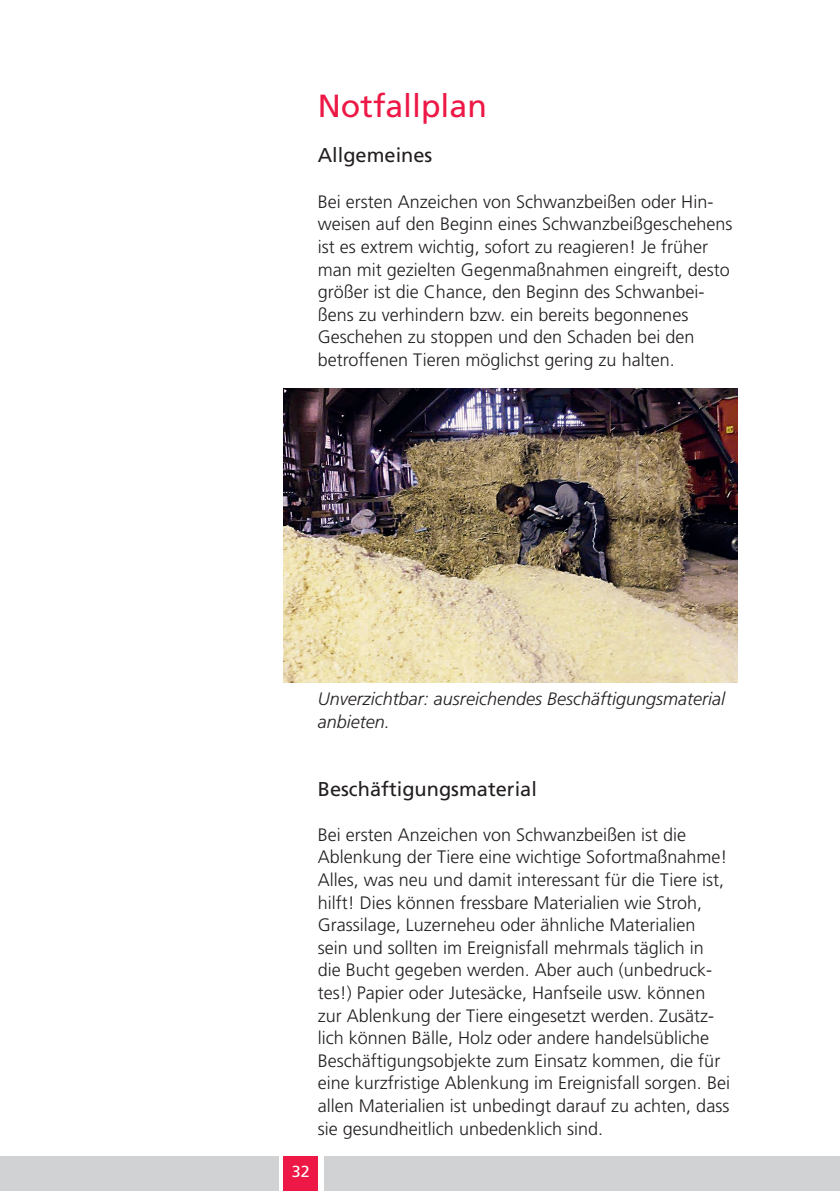
<style>
.page{position:relative;width:840px;height:1191px;background:#fff}
.page>*{position:absolute;margin:0;border:0;box-sizing:border-box;transform-origin:0 0}
.t1{font:32px "Frutiger";color:#ed1845}
.t2{font:20px "Frutiger";color:#231f20}
.t3{font:300 18px/22.6px "Frutiger";color:#231f20}
.t4{font:italic 300 18px/22.6px "Frutiger";color:#231f20}
.t5{font:16px "Frutiger";color:#fff}
</style>
<div class="page">
<div style="left:283px;top:1157px;width:34px;height:34px;background:#ed1845"></div>
<div style="left:0;top:1157px;width:278px;height:34px;background:#d1d2d4"></div>
<div style="left:323px;top:1157px;width:516px;height:34px;background:#d1d2d4"></div>
<img style="left:283px;top:388px;width:454px;height:294px">
<h1 class="t1" style="left:317px;top:87px;width:170px">Notfallplan</h1>
<p class="t2" style="left:317px;top:144px;width:116px">Allgemeines</p>
<p class="t3" style="left:317px;top:190px;width:416px">Bei ersten Anzeichen von Schwanzbeißen oder Hin&shy;weisen auf den Beginn eines Schwanzbeißgeschehens ist es extrem wichtig, sofort zu reagieren! Je früher man mit gezielten Gegenmaßnahmen eingreift, desto größer ist die Chance, den Beginn des Schwanbei&shy;ßens zu verhindern bzw. ein bereits begonnenes Geschehen zu stoppen und den Schaden bei den betroffenen Tieren möglichst gering zu halten.</p>
<p class="t4" style="left:317px;top:687px;width:409px">Unverzichtbar: ausreichendes Beschäftigungsmaterial anbieten.</p>
<p class="t2" style="left:317px;top:777px;width:220px">Beschäftigungsmaterial</p>
<p class="t3" style="left:317px;top:823px;width:413px">Bei ersten Anzeichen von Schwanzbeißen ist die Ablenkung der Tiere eine wichtige Sofortmaßnahme!<br>Alles, was neu und damit interessant für die Tiere ist, hilft! Dies können fressbare Materialien wie Stroh, Grassilage, Luzerneheu oder ähnliche Materialien sein und sollten im Ereignisfall mehrmals täglich in die Bucht gegeben werden. Aber auch (unbedruck&shy;tes!) Papier oder Jutesäcke, Hanfseile usw. können zur Ablenkung der Tiere eingesetzt werden. Zusätz&shy;lich können Bälle, Holz oder andere handelsübliche Beschäftigungsobjekte zum Einsatz kommen, die für eine kurzfristige Ablenkung im Ereignisfall sorgen. Bei allen Materialien ist unbedingt darauf zu achten, dass sie gesundheitlich unbedenklich sind.</p>
<p class="t5" style="left:292px;top:1161px;width:19px">32</p>
</div>
